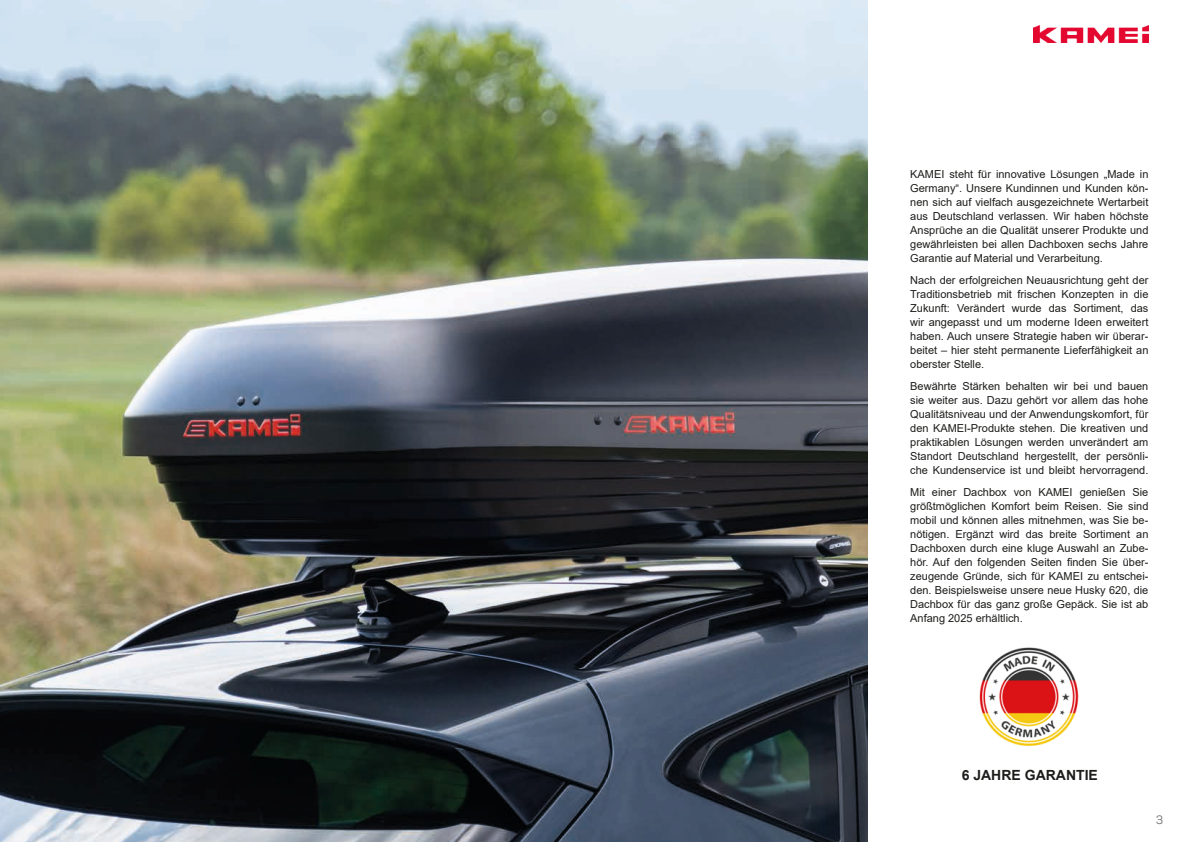
<style>
.page{position:relative;width:1191px;height:842px;background:#fff}
.page>*{position:absolute;margin:0;border:0;box-sizing:border-box;transform-origin:0 0}
.t1{font:700 14px "Arial";color:#1d1d1b}
.t2{font:12px "Panton";color:#70706f}
.t3{font:11px/14px "Arial";color:#1d1d1b;text-align:justify}
</style>
<div class="page">
<img style="left:1033px;top:26px;width:115px;height:17px">
<img style="left:0;top:0;width:867px;height:842px">
<img style="left:979px;top:647px;width:99px;height:100px">
<p class="t3" style="left:910px;top:167px;width:240px">KAMEI steht für innovative Lösungen „Made in Germany“. Unsere Kundinnen und Kunden kön&shy;nen sich auf vielfach ausgezeichnete Wertarbeit aus Deutschland verlassen. Wir haben höchste Ansprüche an die Qualität unserer Produkte und gewährleisten bei allen Dachboxen sechs Jahre Garantie auf Material und Verarbeitung.</p>
<p class="t3" style="left:910px;top:273px;width:240px">Nach der erfolgreichen Neuausrichtung geht der Traditionsbetrieb mit frischen Konzepten in die Zukunft: Verändert wurde das Sortiment, das wir angepasst und um moderne Ideen erweitert haben. Auch unsere Strategie haben wir überar&shy;beitet – hier steht permanente Lieferfähigkeit an oberster Stelle.</p>
<p class="t3" style="left:910px;top:379px;width:240px">Bewährte Stärken behalten wir bei und bauen sie weiter aus. Dazu gehört vor allem das hohe Qualitätsniveau und der Anwendungskomfort, für den KAMEI-Produkte stehen. Die kreativen und praktikablen Lösungen werden unverändert am Standort Deutschland hergestellt, der persönli&shy;che Kundenservice ist und bleibt hervorragend.</p>
<p class="t3" style="left:910px;top:485px;width:240px">Mit einer Dachbox von KAMEI genießen Sie größtmöglichen Komfort beim Reisen. Sie sind mobil und können alles mitnehmen, was Sie be&shy;nötigen. Ergänzt wird das breite Sortiment an Dachboxen durch eine kluge Auswahl an Zube&shy;hör. Auf den folgenden Seiten finden Sie über&shy;zeugende Gründe, sich für KAMEI zu entschei&shy;den. Beispielsweise unsere neue Husky 620, die Dachbox für das ganz große Gepäck. Sie ist ab Anfang 2025 erhältlich.</p>
<p class="t1" style="left:961px;top:765px;width:138px">6 JAHRE GARANTIE</p>
<p class="t2" style="left:1155px;top:812px;width:9px">3</p>
</div>
